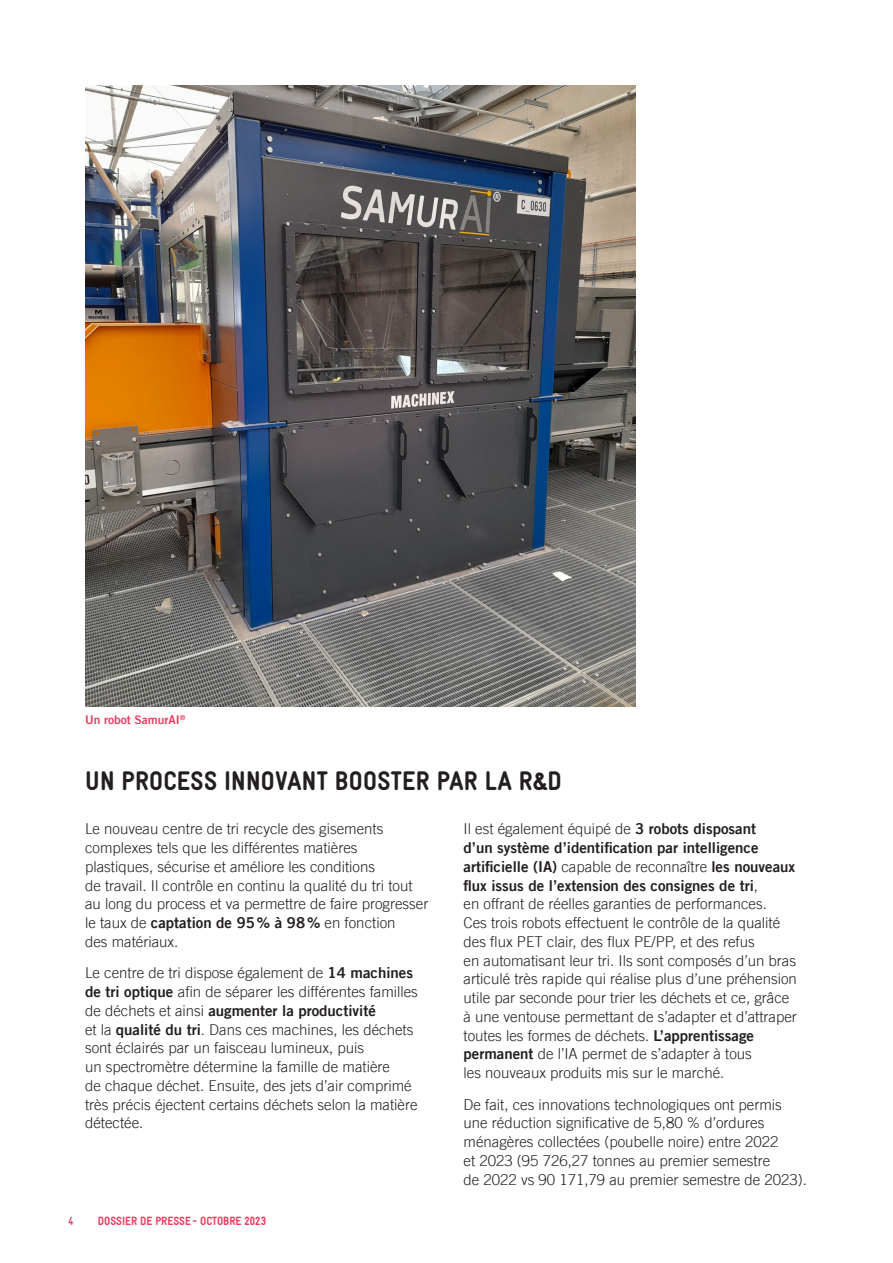
<style>
.page{position:relative;width:893px;height:1263px;background:#fff}
.page>*{position:absolute;margin:0;border:0;box-sizing:border-box;transform-origin:0 0}
.Sous_titre{font:900 27px "Gravur Condensed Pro";letter-spacing:.01em;color:#231f20}
.Courant{font:300 15px/18.8px "Trade Gothic";color:#231f20}
.t1{font:900 12px "Gravur Condensed Pro";color:#ee3b60}
.Légende_photo{font:12px "Trade Gothic Bold Two";color:#ee3b60}
.t2{font:700 12px "Gravur Condensed Pro";color:#ee3b60}
.s1{font-family:"Trade Gothic Bold Two";font-weight:400}
</style>
<div class="page">
<img style="left:85px;top:85px;width:551px;height:621px">
<p class="Légende_photo" style="left:85px;top:712px;width:102px">Un robot SamurAI<sup>®</sup></p>
<p class="Sous_titre" style="left:85px;top:765px;width:478px">UN PROCESS INNOVANT BOOSTER PAR LA R&amp;D</p>
<p class="Courant" style="left:85px;top:819px;width:345px">Le nouveau centre de tri recycle des gisements complexes tels que les différentes matières plastiques, sécurise et améliore les conditions<br>de travail. Il contrôle en continu la qualité du tri tout au long du process et va permettre de faire progresser le taux de <span class="s1">captation de 95% à 98%</span> en fonction<br>des matériaux.</p>
<p class="Courant" style="left:85px;top:963px;width:334px">Le centre de tri dispose également de <span class="s1">14 machines de tri optique</span> afin de séparer les différentes familles de déchets et ainsi <span class="s1">augmenter la productivité<br></span>et la <span class="s1">qualité du tri</span>. Dans ces machines, les déchets sont éclairés par un faisceau lumineux, puis<br>un spectromètre détermine la famille de matière<br>de chaque déchet. Ensuite, des jets d’air comprimé très précis éjectent certains déchets selon la matière détectée.</p>
<p class="t2" style="left:68px;top:1214px;width:7px">4</p>
<p class="t1" style="left:98px;top:1214px;width:170px">DOSSIER DE PRESSE - OCTOBRE 2023</p>
<p class="Courant" style="left:463px;top:819px;width:335px">Il est également équipé de <span class="s1">3 robots disposant<br>d’un système d’identification par intelligence artificielle (IA)</span> capable de reconnaître <span class="s1">les nouveaux flux issus de l’extension des consignes de tri</span>,<br>en offrant de réelles garanties de performances.<br>Ces trois robots effectuent le contrôle de la qualité des flux PET clair, des flux PE/PP, et des refus<br>en automatisant leur tri. Ils sont composés d’un bras articulé très rapide qui réalise plus d’une préhension utile par seconde pour trier les déchets et ce, grâce à une ventouse permettant de s’adapter et d’attraper toutes les formes de déchets. <span class="s1">L’apprentissage permanent</span> de l’IA permet de s’adapter à tous<br>les nouveaux produits mis sur le marché.</p>
<p class="Courant" style="left:463px;top:1095px;width:345px">De fait, ces innovations technologiques ont permis une réduction significative de 5,80 % d’ordures ménagères collectées (poubelle noire) entre 2022<br>et 2023 (95 726,27 tonnes au premier semestre<br>de 2022 vs 90 171,79 au premier semestre de 2023).</p>
</div>
